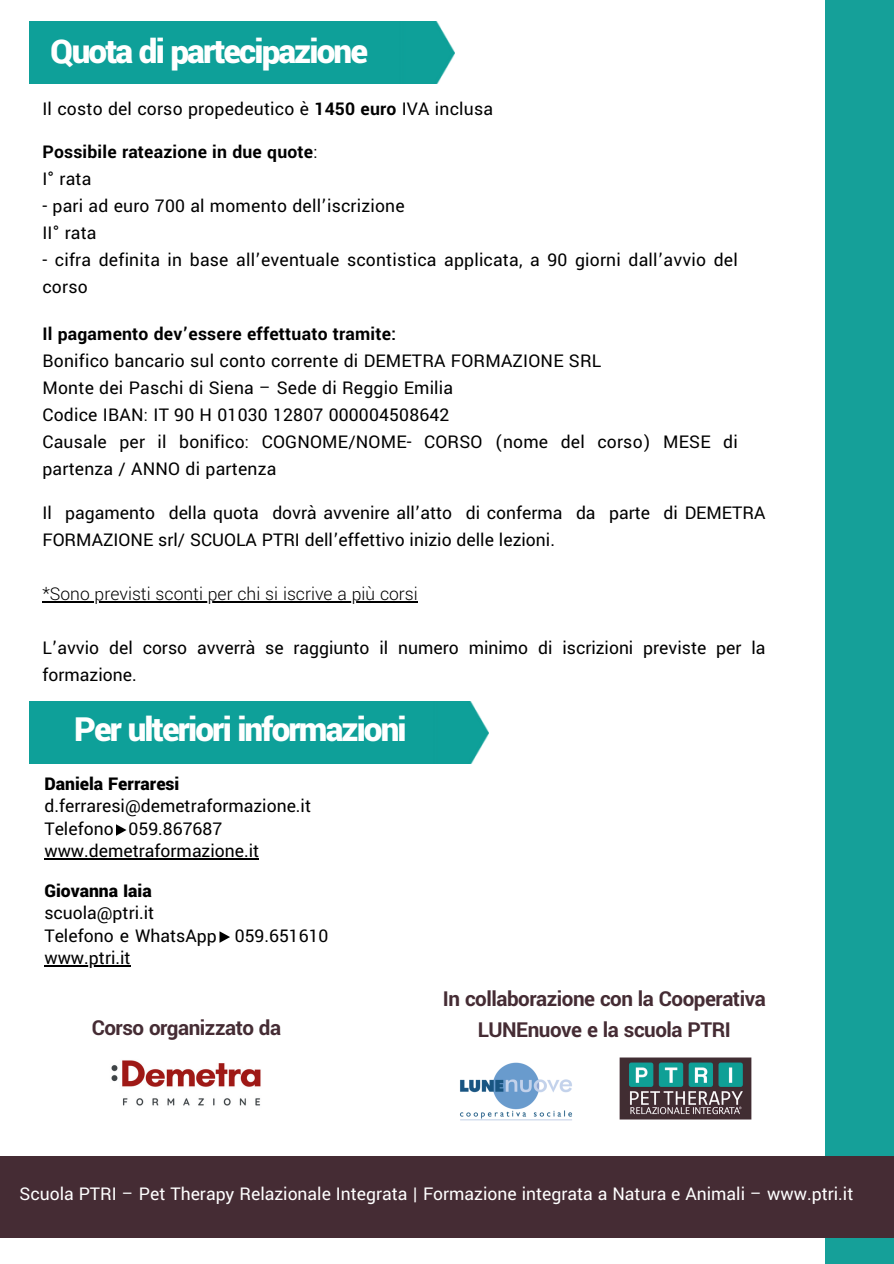
<style>
.page{position:relative;width:894px;height:1264px;background:#fff}
.page>*{position:absolute;margin:0;border:0;box-sizing:border-box;transform-origin:0 0}
.t1{font:900 36.9px "Yantramanav";letter-spacing:-.05em;color:#fff}
.t2{font:700 22.95px "Yantramanav";letter-spacing:-.02em;color:#452c34}
.t3{font:19.5px/27px "Yantramanav";letter-spacing:.01em;color:#000}
.t4{font:19.5px "Yantramanav";color:#fff}
.t5{font:700 19.5px "Yantramanav";letter-spacing:.01em;color:#000}
.t6{font:300 19.5px "Yantramanav";color:#000}
.t7{font:900 19.5px "Yantramanav";color:#000}
.s1{font-weight:700}
.s2{font-weight:400}
</style>
<div class="page">
<div style="left:825px;top:0;width:68px;height:1263px;background:#15a099"></div>
<img style="left:460px;top:1062px;width:112px;height:58px">
<img style="left:619px;top:1057px;width:133px;height:63px">
<div style="left:29px;top:702px;width:459px;height:61px;background:#0ea099"></div>
<div style="left:0;top:1156px;width:893px;height:81px;background:#452c34"></div>
<hr style="left:42px;top:601px;width:376px;height:1px;background:#000">
<hr style="left:44px;top:965px;width:87px;height:1px;background:#000">
<svg style="left:219px;top:931px;width:11px;height:11px"></svg>
<hr style="left:44px;top:858px;width:215px;height:1px;background:#000">
<svg style="left:116px;top:824px;width:10px;height:11px"></svg>
<div style="left:29px;top:22px;width:425px;height:62px;background:#0ea099"></div>
<img style="left:111px;top:1060px;width:150px;height:46px">
<p class="t1" style="left:50px;top:29px;width:319px">Quota di partecipazione</p>
<p class="t3" style="left:42px;top:96px;width:452px">Il costo del corso propedeutico è <span class="s1">1450 euro</span> IVA inclusa</p>
<p class="t5" style="left:42px;top:140px;width:277px">Possibile rateazione in due quote<span class="s2">:</span></p>
<p class="t3" style="left:42px;top:166px;width:50px">I° rata</p>
<p class="t3" style="left:42px;top:193px;width:363px">- pari ad euro 700 al momento dell’iscrizione</p>
<h2 class="t3" style="left:42px;top:220px;width:56px">II° rata</h2>
<h2 class="t3" style="left:42px;top:247px;width:696px">- cifra definita in base all’eventuale scontistica applicata, a 90 giorni dall’avvio del corso</h2>
<p class="t5" style="left:42px;top:321px;width:355px">Il pagamento dev’essere effettuato tramite:</p>
<h1 class="t3" style="left:42px;top:347px;width:560px">Bonifico bancario sul conto corrente di DEMETRA FORMAZIONE SRL</h1>
<p class="t3" style="left:42px;top:374px;width:412px">Monte dei Paschi di Siena – Sede di Reggio Emilia</p>
<p class="t3" style="left:42px;top:401px;width:408px">Codice IBAN: IT 90 H 01030 12807 000004508642</p>
<p class="t3" style="left:42px;top:428px;width:696px">Causale per il bonifico: COGNOME/NOME- CORSO (nome del corso) MESE di partenza / ANNO di partenza</p>
<h1 class="t3" style="left:42px;top:500px;width:724px">Il pagamento della quota dovrà avvenire all’atto di conferma da parte di DEMETRA<br>FORMAZIONE srl/ SCUOLA PTRI dell’effettivo inizio delle lezioni.</h1>
<p class="t6" style="left:42px;top:582px;width:377px">*Sono previsti sconti per chi si iscrive a più corsi</p>
<p class="t3" style="left:42px;top:635px;width:724px">L’avvio del corso avverrà se raggiunto il numero minimo di iscrizioni previste per la formazione.</p>
<p class="t1" style="left:74px;top:706px;width:334px">Per ulteriori informazioni</p>
<p class="t7" style="left:44px;top:771px;width:136px">Daniela Ferraresi</p>
<p class="t3" style="left:44px;top:793px;width:268px">d.ferraresi@demetraformazione.it</p>
<p class="t3" style="left:44px;top:815px;width:179px">Telefono 059.867687</p>
<p class="t3" style="left:44px;top:838px;width:216px">www.demetraformazione.it</p>
<p class="t7" style="left:44px;top:878px;width:109px">Giovanna Iaia</p>
<p class="t3" style="left:44px;top:900px;width:111px">scuola@ptri.it</p>
<p class="t3" style="left:44px;top:922px;width:285px">Telefono e WhatsApp 059.651610</p>
<p class="t3" style="left:44px;top:945px;width:88px">www.ptri.it</p>
<p class="t2" style="left:443px;top:984px;width:324px">In collaborazione con la Cooperativa</p>
<p class="t2" style="left:92px;top:1013px;width:191px">Corso organizzato da</p>
<p class="t2" style="left:477px;top:1015px;width:254px">LUNEnuove e la scuola PTRI</p>
<p class="t4" style="left:19px;top:1181px;width:835px">Scuola PTRI – Pet Therapy Relazionale Integrata | Formazione integrata a Natura e Animali – www.ptri.it</p>
</div>
